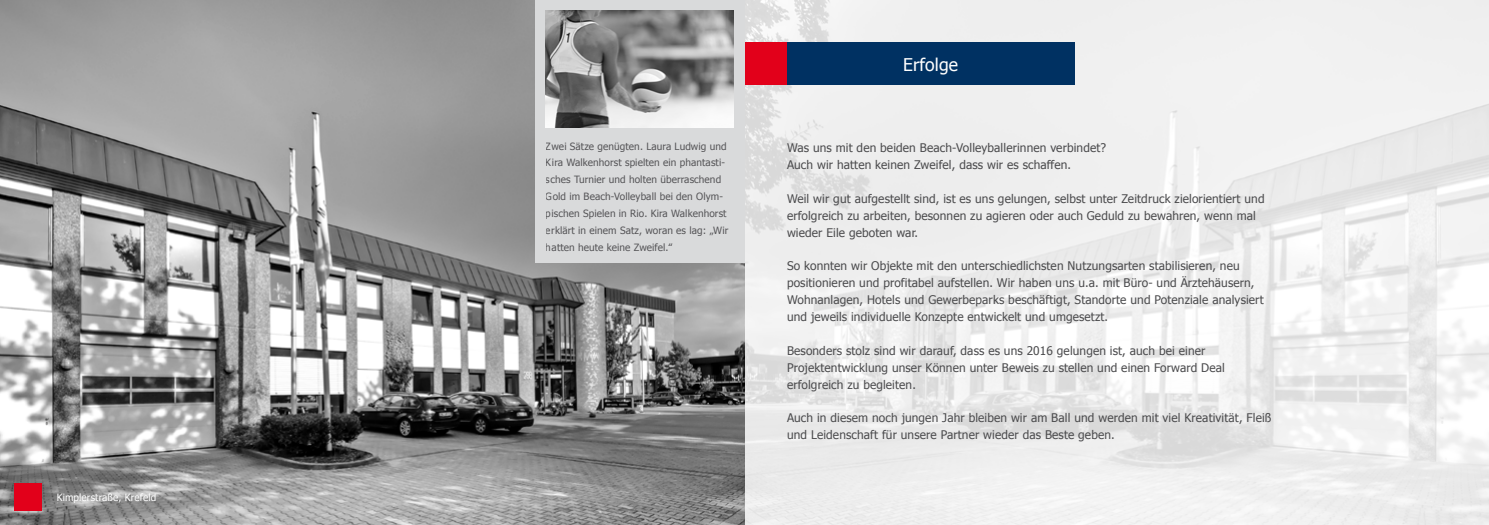
<style>
.page{position:relative;width:1489px;height:525px;background:#fff}
.page>*{position:absolute;margin:0;border:0;box-sizing:border-box;transform-origin:0 0}
.t1{font:17.5px "Tahoma";letter-spacing:.01em;color:#fff}
.t2{font:11.88px/16.9px "Tahoma";letter-spacing:.01em;color:#4b4b4d}
.t3{font:10px/16.9px "Tahoma";letter-spacing:.01em;color:#3e3d40}
.t4{font:10px "Tahoma";letter-spacing:.01em;color:#fff}
</style>
<div class="page">
<img style="left:0;top:0;width:1488px;height:524px">
<div style="left:14px;top:483px;width:28px;height:27px;background:#e2001a"></div>
<div style="left:787px;top:43px;width:287px;height:42px;background:#003162"></div>
<div style="left:744px;top:43px;width:43px;height:42px;background:#e2001a"></div>
<div style="left:535px;top:0;width:209px;height:262px;background:#d9dadb"></div>
<img style="left:545px;top:11px;width:188px;height:117px">
<p class="t4" style="left:57px;top:490px;width:101px">Kimplerstraße, Krefeld</p>
<p class="t3" style="left:546px;top:137px;width:184px">Zwei Sätze genügten. Laura Ludwig und Kira Walkenhorst spielten ein phantasti&shy;sches Turnier und holten überraschend Gold im Beach-Volleyball bei den Olym&shy;pischen Spielen in Rio. Kira Walkenhorst erklärt in einem Satz, woran es lag: „Wir hatten heute keine Zweifel.‟</p>
<h1 class="t1" style="left:903px;top:52px;width:56px">Erfolge</h1>
<p class="t2" style="left:787px;top:139px;width:320px">Was uns mit den beiden Beach-Volleyballerinnen verbindet?<br>Auch wir hatten keinen Zweifel, dass wir es schaffen.</p>
<p class="t2" style="left:787px;top:189px;width:479px">Weil wir gut aufgestellt sind, ist es uns gelungen, selbst unter Zeitdruck zielorientiert und erfolgreich zu arbeiten, besonnen zu agieren oder auch Geduld zu bewahren, wenn mal wieder Eile geboten war.</p>
<p class="t2" style="left:787px;top:257px;width:478px">So konnten wir Objekte mit den unterschiedlichsten Nutzungsarten stabilisieren, neu positionieren und profitabel aufstellen. Wir haben uns u.a. mit Büro- und Ärztehäusern, Wohnanlagen, Hotels und Gewerbeparks beschäftigt, Standorte und Potenziale analysiert und jeweils individuelle Konzepte entwickelt und umgesetzt.</p>
<p class="t2" style="left:787px;top:341px;width:439px">Besonders stolz sind wir darauf, dass es uns 2016 gelungen ist, auch bei einer<br>Projektentwicklung unser Können unter Beweis zu stellen und einen Forward Deal erfolgreich zu begleiten.</p>
<p class="t2" style="left:787px;top:409px;width:486px">Auch in diesem noch jungen Jahr bleiben wir am Ball und werden mit viel Kreativität, Fleiß und Leidenschaft für unsere Partner wieder das Beste geben.</p>
</div>
